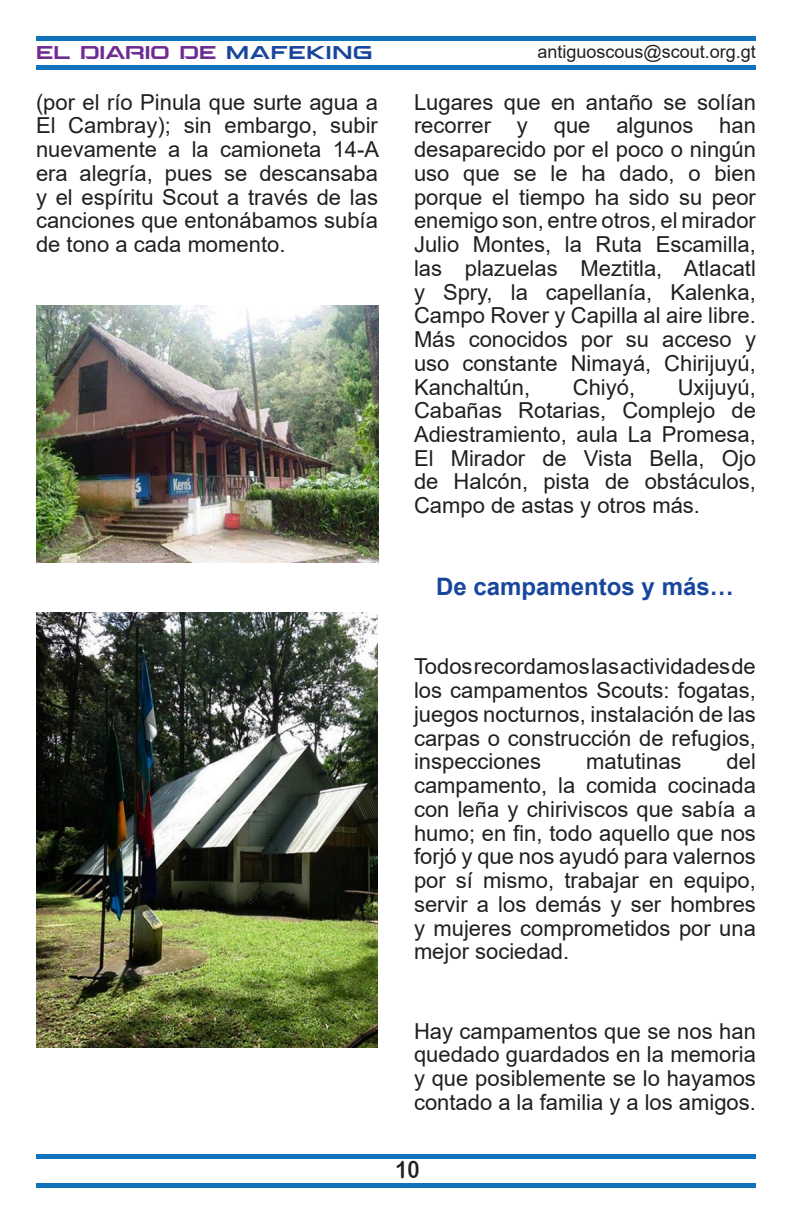
<style>
.page{position:relative;width:792px;height:1224px;background:#fff}
.page>*{position:absolute;margin:0;border:0;box-sizing:border-box;transform-origin:0 0}
.t1{font:700 24px "Arial";color:#18469d}
.t2{font:24px "Arial Rounded MT Bold";color:#231f20;scale:.85 1}
.t3{font:22px/23.8px "Arial";color:#231f20;text-align:justify}
.t4{font:18px "Arial";color:#231f20}
.t5{font:18px "Aspire SC";letter-spacing:.025em;color:#6e2c91}
.s1{color:#18469d}
</style>
<div class="page">
<div style="left:36px;top:1183px;width:720px;height:5px;background:#1074bc"></div>
<div style="left:36px;top:1154px;width:720px;height:5px;background:#1074bc"></div>
<div style="left:36px;top:65px;width:720px;height:5px;background:#1074bc"></div>
<hr style="left:36px;top:36px;width:720px;height:4px;background:#1074bc">
<img style="left:36px;top:306px;width:342px;height:256px">
<img style="left:36px;top:612px;width:342px;height:435px">
<p class="t5" style="left:36px;top:40px;width:338px">EL DIARIO DE <span class="s1">MAFEKING</span></p>
<p class="t4" style="left:538px;top:39px;width:220px">antiguoscous@scout.org.gt</p>
<p class="t3" style="left:36px;top:90px;width:345px">(por el río Pinula que surte agua a El Cambray); sin embargo, subir nuevamente a la camioneta 14-A era alegría, pues se descansaba y el espíritu Scout a través de las canciones que entonábamos subía de tono a cada momento.</p>
<p class="t3" style="left:414px;top:90px;width:344px">Lugares que en antaño se solían recorrer y que algunos han desaparecido por el poco o ningún uso que se le ha dado, o bien porque el tiempo ha sido su peor enemigo son, entre otros, el mirador Julio Montes, la Ruta Escamilla, las plazuelas Meztitla, Atlacatl y Spry, la capellanía, Kalenka, Campo Rover y Capilla al aire libre.<br>Más conocidos por su acceso y uso constante Nimayá, Chirijuyú, Kanchaltún,</p>
<p class="t3" style="left:573px;top:375px;width:64px">Chiyó,</p>
<p class="t3" style="left:414px;top:375px;width:344px;text-indent:264px">Uxijuyú, Cabañas Rotarias, Complejo de Adiestramiento, aula La Promesa, El Mirador de Vista Bella, Ojo de Halcón, pista de obstáculos, Campo de astas y otros más.</p>
<p class="t1" style="left:436px;top:570px;width:299px">De campamentos y más…</p>
<p class="t3" style="left:414px;top:655px;width:343px">Todos recordamos las actividades de los campamentos Scouts: fogatas, juegos nocturnos, instalación de las carpas o construcción de refugios, inspecciones</p>
<p class="t3" style="left:414px;top:750px;width:344px;text-indent:313px">del campamento, la comida cocinada con leña y chiriviscos que sabía a humo; en fin, todo aquello que nos forjó y que nos ayudó para valernos por sí mismo, trabajar en equipo, servir a los demás y ser hombres y mujeres comprometidos por una mejor sociedad.</p>
<p class="t3" style="left:586px;top:750px;width:97px">matutinas</p>
<p class="t3" style="left:414px;top:1019px;width:343px">Hay campamentos que se nos han quedado guardados en la memoria y que posiblemente se lo hayamos contado a la familia y a los amigos.</p>
<p class="t2" style="left:395px;top:1156px;width:30px">10</p>
</div>
